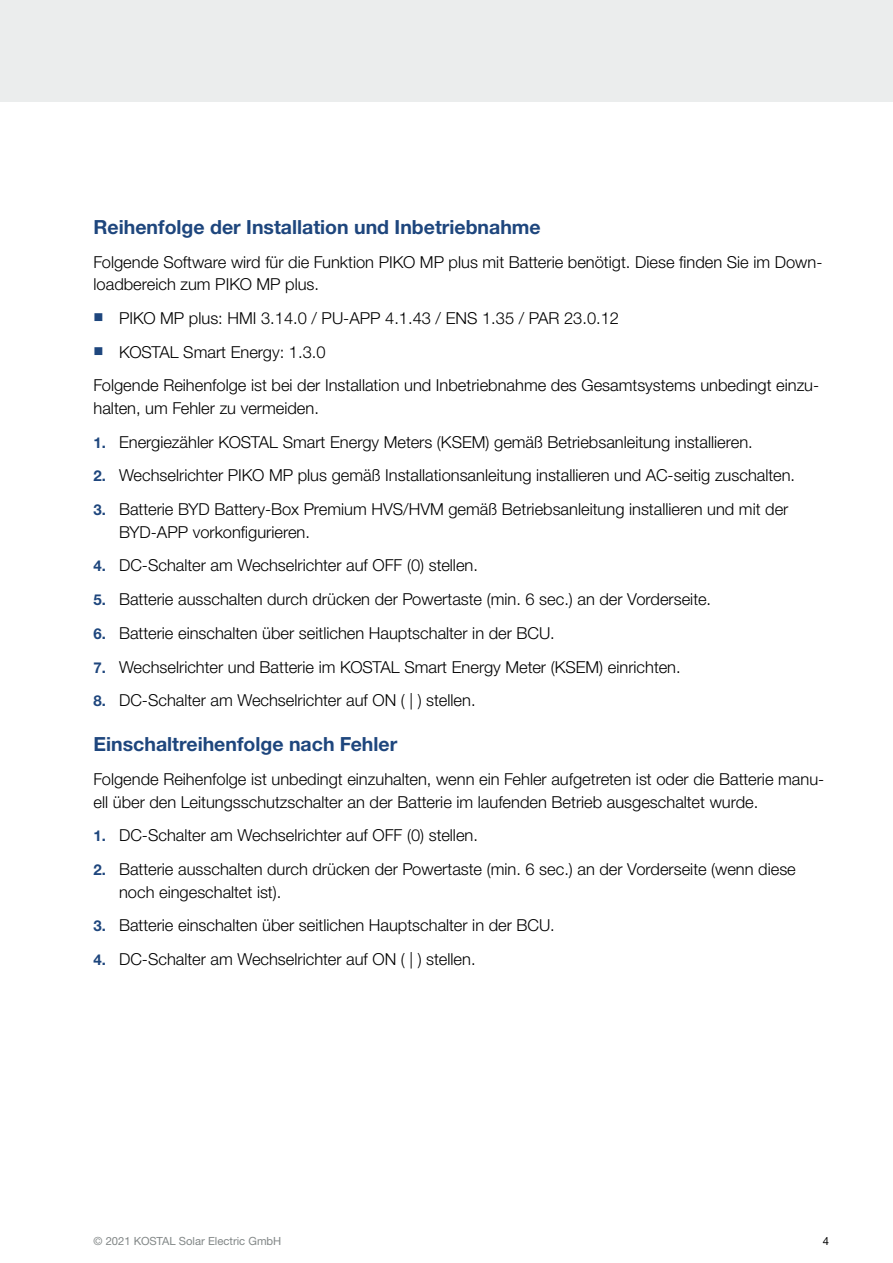
<style>
.page{position:relative;width:893px;height:1263px;background:#fff}
.page>*{position:absolute;margin:0;border:0;box-sizing:border-box;transform-origin:0 0}
.t1{font:700 19.5px "Helvetica Neue LTW1 G";color:#1e467d}
.Copy{font:300 16.5px/22.5px "Helvetica Neue LTW1 G";color:#000}
.t2{font:11.25px "Helvetica Neue LTW1 G";color:#828787}
.t3{font:11.25px "Helvetica Neue LTW1 G";color:#000}
.s1{font-family:"KOSTSYMB";font-weight:400;font-size:13.5px;color:#1e467d}
.s2{font-weight:700;font-size:15px;color:#1e467d}
</style>
<div class="page">
<div style="left:0;top:0;width:893px;height:102px;background:#ebeded"></div>
<h3 class="t1" style="left:94px;top:215px;width:449px">Reihenfolge der Installation und Inbetriebnahme</h3>
<p class="Copy" style="left:94px;top:250px;width:730px">Folgende Software wird für die Funktion PIKO MP plus mit Batterie benötigt. Diese finden Sie im Down&shy;loadbereich zum PIKO MP plus.</p>
<p class="Copy" style="left:94px;top:307px;width:527px"><span class="s1">n</span> PIKO MP plus: HMI 3.14.0 / PU-APP 4.1.43 / ENS 1.35 / PAR 23.0.12</p>
<p class="Copy" style="left:94px;top:340px;width:234px"><span class="s1">n</span> KOSTAL Smart Energy: 1.3.0</p>
<p class="Copy" style="left:94px;top:374px;width:727px">Folgende Reihenfolge ist bei der Installation und Inbetriebnahme des Gesamtsystems unbedingt einzu&shy;halten, um Fehler zu vermeiden.</p>
<p class="Copy" style="left:94px;top:430px;width:661px"><span class="s2">1.</span> Energiezähler KOSTAL Smart Energy Meters (KSEM) gemäß Betriebsanleitung installieren.</p>
<p class="Copy" style="left:94px;top:464px;width:703px"><span class="s2">2.</span> Wechselrichter PIKO MP plus gemäß Installationsanleitung installieren und AC-seitig zuschalten.</p>
<p class="Copy" style="left:119px;top:498px;width:671px;text-indent:-26px"><span class="s2">3.</span> Batterie BYD Battery-Box Premium HVS/HVM gemäß Betriebsanleitung installieren und mit der<br>BYD-APP vorkonfigurieren.</p>
<p class="Copy" style="left:94px;top:554px;width:386px"><span class="s2">4.</span> DC-Schalter am Wechselrichter auf OFF (0) stellen.</p>
<p class="Copy" style="left:94px;top:588px;width:619px"><span class="s2">5.</span> Batterie ausschalten durch drücken der Powertaste (min. 6 sec.) an der Vorderseite.</p>
<p class="Copy" style="left:94px;top:622px;width:463px"><span class="s2">6.</span> Batterie einschalten über seitlichen Hauptschalter in der BCU.</p>
<p class="Copy" style="left:94px;top:655px;width:589px"><span class="s2">7.</span> Wechselrichter und Batterie im KOSTAL Smart Energy Meter (KSEM) einrichten.</p>
<p class="Copy" style="left:94px;top:689px;width:384px"><span class="s2">8.</span> DC-Schalter am Wechselrichter auf ON ( | ) stellen.</p>
<h3 class="t1" style="left:94px;top:732px;width:305px">Einschaltreihenfolge nach Fehler</h3>
<p class="Copy" style="left:94px;top:768px;width:732px">Folgende Reihenfolge ist unbedingt einzuhalten, wenn ein Fehler aufgetreten ist oder die Batterie manu&shy;ell über den Leitungsschutzschalter an der Batterie im laufenden Betrieb ausgeschaltet wurde.</p>
<p class="Copy" style="left:94px;top:824px;width:386px"><span class="s2">1.</span> DC-Schalter am Wechselrichter auf OFF (0) stellen.</p>
<p class="Copy" style="left:119px;top:858px;width:678px;text-indent:-26px"><span class="s2">2.</span> Batterie ausschalten durch drücken der Powertaste (min. 6 sec.) an der Vorderseite (wenn diese noch eingeschaltet ist).</p>
<p class="Copy" style="left:94px;top:914px;width:463px"><span class="s2">3.</span> Batterie einschalten über seitlichen Hauptschalter in der BCU.</p>
<p class="Copy" style="left:94px;top:948px;width:384px"><span class="s2">4.</span> DC-Schalter am Wechselrichter auf ON ( | ) stellen.</p>
<p class="t2" style="left:94px;top:1234px;width:189px">© 2021 KOSTAL Solar Electric GmbH</p>
<p class="t3" style="left:823px;top:1234px;width:8px">4</p>
</div>
